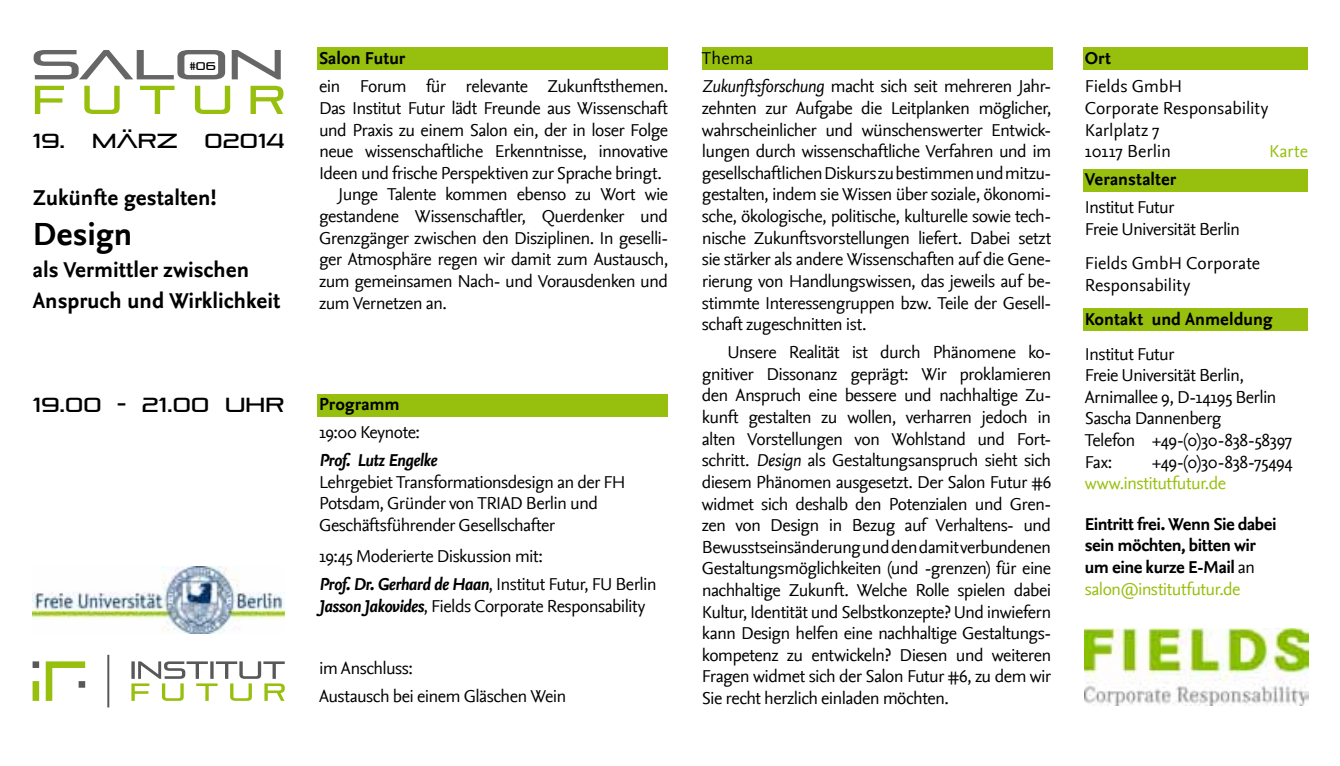
<style>
.page{position:relative;width:1340px;height:766px;background:#fff}
.page>*{position:absolute;margin:0;border:0;box-sizing:border-box;transform-origin:0 0}
.t1{font:41.62px "Pirulen Rg";letter-spacing:-.01em;color:#666;scale:1.26 1}
.t2{font:700 33.52px "Nexus Sans";color:#000}
.t3{font:700 22.5px/31.5px "Nexus Sans";color:#000}
.t4{font:20.25px "Pirulen Rg";letter-spacing:.01em;color:#000}
.t5{font:18px/21.6px "Nexus Sans";letter-spacing:-.03em;color:#000;text-align:justify}
.t6{font:700 18px/21.6px "Nexus Sans";letter-spacing:-.015em;color:#000}
.t7{font:18px/21.6px "Nexus Sans";color:#000}
.t8{font:18px "Nexus Sans";letter-spacing:-.03em;color:#97bf0d}
.t9{font:700 18px "Nexus Sans";letter-spacing:.005em;color:#000}
.t10{font:11.03px "Pirulen Rg";color:#000}
.s1{font-weight:700;font-style:italic}
.s2{font-style:italic}
.s3{font-weight:400}
.s4{font-weight:400;color:#97bf0d}
</style>
<div class="page">
<div style="left:1083px;top:169px;width:224px;height:23px;background:#97bf0d"></div>
<div style="left:1083px;top:308px;width:224px;height:23px;background:#97bf0d"></div>
<div style="left:702px;top:47px;width:350px;height:23px;background:#97bf0d"></div>
<div style="left:1083px;top:47px;width:224px;height:23px;background:#97bf0d"></div>
<div style="left:317px;top:394px;width:351px;height:23px;background:#97bf0d"></div>
<div style="left:317px;top:47px;width:351px;height:23px;background:#97bf0d"></div>
<svg style="left:35px;top:86px;width:29px;height:28px"></svg>
<svg style="left:84px;top:86px;width:36px;height:28px"></svg>
<svg style="left:140px;top:86px;width:34px;height:28px"></svg>
<svg style="left:195px;top:86px;width:35px;height:28px"></svg>
<svg style="left:250px;top:86px;width:33px;height:28px"></svg>
<svg style="left:131px;top:661px;width:154px;height:39px"></svg>
<svg style="left:107px;top:654px;width:2px;height:53px"></svg>
<svg style="left:33px;top:681px;width:6px;height:19px"></svg>
<svg style="left:33px;top:661px;width:6px;height:6px"></svg>
<svg style="left:46px;top:661px;width:39px;height:39px"></svg>
<img style="left:32px;top:567px;width:252px;height:66px">
<img style="left:1084px;top:628px;width:224px;height:77px">
<p class="t1" style="left:31px;top:39px;width:202px">SALON</p>
<p class="t10" style="left:189px;top:59px;width:28px">#06</p>
<p class="t4" style="left:33px;top:129px;width:146px">19. MÄRZ</p>
<p class="t4" style="left:204px;top:129px;width:81px">02014</p>
<p class="t3" style="left:33px;top:182px;width:185px">Zukünfte gestalten!</p>
<p class="t2" style="left:33px;top:215px;width:101px">Design</p>
<p class="t3" style="left:33px;top:254px;width:249px">als Vermittler zwischen<br>Anspruch und Wirklichkeit</p>
<p class="t6" style="left:319px;top:48px;width:88px">Salon Futur</p>
<p class="t5" style="left:319px;top:76px;width:351px">ein Forum für relevante Zukunftsthemen.<br>Das Institut Futur lädt Freunde aus Wissenschaft und Praxis zu einem Salon ein, der in loser Folge neue wissenschaftliche Erkenntnisse, innovative Ideen und frische Perspektiven zur Sprache bringt.</p>
<p class="t5" style="left:319px;top:184px;width:351px;text-indent:19px">Junge Talente kommen ebenso zu Wort wie gestandene Wissenschaftler, Querdenker und Grenzgänger zwischen den Disziplinen. In geselli&shy;ger Atmosphäre regen wir damit zum Austausch, zum gemeinsamen Nach- und Vorausdenken und zum Vernetzen an.</p>
<p class="t4" style="left:33px;top:393px;width:253px">19.00 - 21.00 UHR</p>
<p class="t9" style="left:319px;top:394px;width:82px">Programm</p>
<p class="t5" style="left:319px;top:421px;width:102px">19:00 Keynote:</p>
<p class="t5" style="left:319px;top:449px;width:308px;text-align:left"><span class="s1">Prof. Lutz Engelke<br></span>Lehrgebiet Transformationsdesign an der FH Potsdam, Gründer von TRIAD Berlin und Geschäftsführender Gesellschafter</p>
<p class="t5" style="left:319px;top:545px;width:225px">19:45 Moderierte Diskussion mit:</p>
<p class="t5" style="left:319px;top:573px;width:339px"><span class="s1">Prof. Dr. Gerhard de Haan</span>, Institut Futur, FU Berlin<br><span class="s1">Jasson Jakovides</span>, Fields Corporate Responsability</p>
<p class="t5" style="left:319px;top:657px;width:95px">im Anschluss:</p>
<p class="t5" style="left:319px;top:685px;width:249px">Austausch bei einem Gläschen Wein</p>
<p class="t5" style="left:702px;top:48px;width:53px">Thema</p>
<p class="t5" style="left:702px;top:76px;width:351px"><span class="s2">Zukunftsforschung</span> macht sich seit mehreren Jahr&shy;zehnten zur Aufgabe die Leitplanken möglicher, wahrscheinlicher und wünschenswerter Entwick&shy;lungen durch wissenschaftliche Verfahren und im gesellschaftlichen Diskurs zu bestimmen und mitzu&shy;gestalten, indem sie Wissen über soziale, ökonomi&shy;sche, ökologische, politische, kulturelle sowie tech&shy;nische Zukunftsvorstellungen liefert. Dabei setzt sie stärker als andere Wissenschaften auf die Gene&shy;rierung von Handlungswissen, das jeweils auf be&shy;stimmte Interessengruppen bzw. Teile der Gesell&shy;schaft zugeschnitten ist.</p>
<p class="t5" style="left:702px;top:341px;width:351px;text-indent:26px">Unsere Realität ist durch Phänomene ko&shy;gnitiver Dissonanz geprägt: Wir proklamieren den Anspruch eine bessere und nachhaltige Zu&shy;kunft gestalten zu wollen, verharren jedoch in alten Vorstellungen von Wohlstand und Fort&shy;schritt. <span class="s2">Design</span> als Gestaltungsanspruch sieht sich diesem Phänomen ausgesetzt. Der Salon Futur #6 widmet sich deshalb den Potenzialen und Gren&shy;zen von Design in Bezug auf Verhaltens- und Bewusstseinsänderung und den damit verbundenen Gestaltungsmöglichkeiten (und -grenzen) für eine nachhaltige Zukunft. Welche Rolle spielen dabei Kultur, Identität und Selbstkonzepte? Und inwiefern kann Design helfen eine nachhaltige Gestaltungs&shy;kompetenz zu entwickeln? Diesen und weiteren Fragen widmet sich der Salon Futur #6, zu dem wir Sie recht herzlich einladen möchten.</p>
<p class="t6" style="left:1084px;top:48px;width:28px">Ort</p>
<p class="t7" style="left:1084px;top:76px;width:185px">Fields GmbH<br>Corporate Responsability<br>Karlplatz 7<br>10117 Berlin</p>
<p class="t8" style="left:1268px;top:141px;width:41px">Karte</p>
<p class="t9" style="left:1084px;top:169px;width:93px">Veranstalter</p>
<p class="t5" style="left:1084px;top:197px;width:91px">Institut Futur</p>
<p class="t5" style="left:1084px;top:218px;width:157px">Freie Universität Berlin</p>
<p class="t7" style="left:1084px;top:253px;width:177px">Fields GmbH Corporate<br>Responsability</p>
<p class="t6" style="left:1084px;top:308px;width:189px">Kontakt und Anmeldung</p>
<p class="t5" style="left:1084px;top:343px;width:91px">Institut Futur</p>
<p class="t5" style="left:1084px;top:364px;width:193px">Freie Universität Berlin,<br>Arnimallee 9, D-14195 Berlin</p>
<p class="t5" style="left:1084px;top:408px;width:138px">Sascha Dannenberg</p>
<p class="t5" style="left:1084px;top:429px;width:209px">Telefon +49-(0)30-838-58397</p>
<p class="t5" style="left:1084px;top:451px;width:29px">Fax:</p>
<p class="t5" style="left:1152px;top:451px;width:142px">+49-(0)30-838-75494</p>
<p class="t8" style="left:1084px;top:473px;width:143px">www.institutfutur.de</p>
<p class="t6" style="left:1084px;top:513px;width:193px">Eintritt frei. Wenn Sie dabei sein möchten, bitten wir um eine kurze E-Mail <span class="s3">an </span><span class="s4">salon@institutfutur.de</span></p>
</div>
